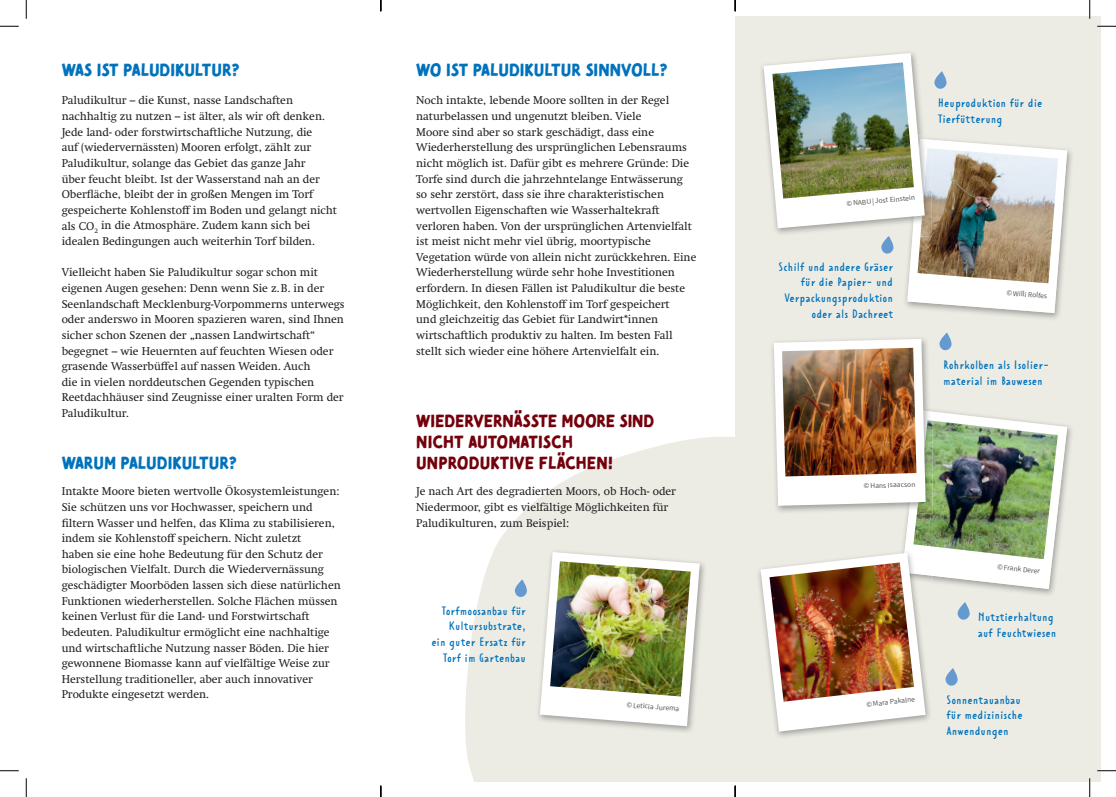
<style>
.page{position:relative;width:1116px;height:797px;background:#fff}
.page>*{position:absolute;margin:0;border:0;box-sizing:border-box;transform-origin:0 0}
.t1{font:17.5px "Tomarik Brush";color:#0072bc}
.t2{font:17.5px/21px "Tomarik Brush";color:#74000c}
.t3{font:12.5px/15.6px "Tomarik Poster";color:#0072bc}
.t4{font:11.25px/15.6px "Swift";color:#231f20}
.t5{font:7.5px "Source Sans Pro";color:#57585a}
</style>
<div class="page">
<svg style="left:465px;top:437px;width:270px;height:344px;fill:#edece4"></svg>
<div style="left:735px;top:16px;width:365px;height:765px;background:#edece4"></div>
<img style="left:981px;top:150px;width:91px;height:169px">
<img style="left:1067px;top:426px;width:5px;height:46px">
<img style="left:758px;top:571px;width:74px;height:166px">
<img style="left:535px;top:548px;width:172px;height:186px">
<svg style="left:540px;top:552px;width:159px;height:174px"></svg>
<img style="left:550px;top:561px;width:140px;height:135px">
<img style="left:763px;top:53px;width:304px;height:260px">
<svg style="left:514px;top:579px;width:14px;height:18px"></svg>
<img style="left:760px;top:332px;width:307px;height:399px">
<svg style="left:0;top:25px;width:19px;height:2px"></svg>
<svg style="left:1097px;top:25px;width:18px;height:2px"></svg>
<svg style="left:0;top:770px;width:19px;height:1px"></svg>
<svg style="left:1097px;top:770px;width:18px;height:1px"></svg>
<svg style="left:25px;top:0;width:2px;height:19px"></svg>
<svg style="left:25px;top:778px;width:2px;height:19px"></svg>
<svg style="left:1089px;top:0;width:1px;height:19px"></svg>
<svg style="left:1088px;top:778px;width:2px;height:19px"></svg>
<svg style="left:380px;top:785px;width:1px;height:12px"></svg>
<svg style="left:734px;top:0;width:2px;height:11px"></svg>
<svg style="left:734px;top:785px;width:2px;height:12px"></svg>
<h1 class="t1" style="left:62px;top:54px;width:180px">WAS IST PALUDIKULTUR?</h1>
<p class="t4" style="left:62px;top:93px;width:277px">Paludikultur – die Kunst, nasse Landschaften nachhaltig zu nutzen – ist älter, als wir oft denken.<br>Jede land- oder forstwirtschaftliche Nutzung, die<br>auf (wiedervernässten) Mooren erfolgt, zählt zur Paludikultur, solange das Gebiet das ganze Jahr<br>über feucht bleibt. Ist der Wasserstand nah an der Oberfläche, bleibt der in großen Mengen im Torf gespeicherte Kohlenstoff im Boden und gelangt nicht als CO<sub>2</sub> in die Atmosphäre. Zudem kann sich bei idealen Bedingungen auch weiterhin Torf bilden.</p>
<p class="t4" style="left:62px;top:265px;width:284px">Vielleicht haben Sie Paludikultur sogar schon mit eigenen Augen gesehen: Denn wenn Sie z. B. in der Seenlandschaft Mecklenburg-Vorpommerns unterwegs oder anderswo in Mooren spazieren waren, sind Ihnen sicher schon Szenen der „nassen Landwirtschaft“ begegnet – wie Heuernten auf feuchten Wiesen oder grasende Wasserbüffel auf nassen Weiden. Auch<br>die in vielen norddeutschen Gegenden typischen Reetdachhäuser sind Zeugnisse einer uralten Form der Paludikultur.</p>
<h1 class="t1" style="left:62px;top:447px;width:177px">WARUM PALUDIKULTUR?</h1>
<p class="t4" style="left:62px;top:483px;width:280px">Intakte Moore bieten wertvolle Ökosystemleistungen:<br>Sie schützen uns vor Hochwasser, speichern und filtern Wasser und helfen, das Klima zu stabilisieren, indem sie Kohlenstoff speichern. Nicht zuletzt<br>haben sie eine hohe Bedeutung für den Schutz der biologischen Vielfalt. Durch die Wiedervernässung geschädigter Moorböden lassen sich diese natürlichen Funktionen wiederherstellen. Solche Flächen müssen keinen Verlust für die Land- und Forstwirtschaft bedeuten. Paludikultur ermöglicht eine nachhaltige und wirtschaftliche Nutzung nasser Böden. Die hier gewonnene Biomasse kann auf vielfältige Weise zur Herstellung traditioneller, aber auch innovativer Produkte eingesetzt werden.</p>
<h1 class="t1" style="left:416px;top:54px;width:253px">WO IST PALUDIKULTUR SINNVOLL?</h1>
<p class="t4" style="left:416px;top:93px;width:282px">Noch intakte, lebende Moore sollten in der Regel naturbelassen und ungenutzt bleiben. Viele<br>Moore sind aber so stark geschädigt, dass eine Wiederherstellung des ursprünglichen Lebensraums nicht möglich ist. Dafür gibt es mehrere Gründe: Die Torfe sind durch die jahrzehntelange Entwässerung so sehr zerstört, dass sie ihre charakteristischen wertvollen Eigenschaften wie Wasserhaltekraft verloren haben. Von der ursprünglichen Artenvielfalt ist meist nicht mehr viel übrig, moortypische Vegetation würde von allein nicht zurückkehren. Eine Wiederherstellung würde sehr hohe Investitionen erfordern. In diesen Fällen ist Paludikultur die beste Möglichkeit, den Kohlenstoff im Torf gespeichert<br>und gleichzeitig das Gebiet für Landwirt*innen wirtschaftlich produktiv zu halten. Im besten Fall stellt sich wieder eine höhere Artenvielfalt ein.</p>
<h1 class="t2" style="left:416px;top:409px;width:240px">WIEDERVERNÄSSTE MOORE SIND<br>NICHT AUTOMATISCH<br>UNPRODUKTIVE FLÄCHEN!</h1>
<p class="t4" style="left:416px;top:483px;width:261px">Je nach Art des degradierten Moors, ob Hoch- oder<br>Niedermoor, gibt es vielfältige Möglichkeiten für<br>Paludikulturen, zum Beispiel:</p>
<p class="t3" style="left:431px;top:602px;width:96px;text-align:right">Torfmoosanbau für<br>Kultur substrate, ein guter Ersatz für<br>Torf im Gartenbau</p>
<p class="t5" style="left:627px;top:699px;width:54px;rotate:5deg">© Leticia Jurema</p>
<p class="t3" style="left:938px;top:95px;width:106px">Heuproduktion für die<br>Tier fütterung</p>
<p class="t5" style="left:846px;top:199px;width:70px;rotate:-5deg">© NABU | Jost Einstein</p>
<p class="t3" style="left:778px;top:258px;width:116px;text-align:right">Schilf und andere Gräser für die Papier- und<br>Verpackungsproduktion oder als Dachreet</p>
<p class="t5" style="left:1007px;top:288px;width:42px;rotate:5deg">© Willi Rolfes</p>
<p class="t3" style="left:943px;top:357px;width:108px">Rohrkolben als Isolier&shy;material im Bauwesen</p>
<p class="t5" style="left:863px;top:481px;width:53px;rotate:-2deg">© Hans Isaacson</p>
<p class="t5" style="left:866px;top:699px;width:50px;rotate:-6deg">© Mara Pakalne</p>
<p class="t5" style="left:997px;top:562px;width:44px;rotate:6deg">© Frank Derer</p>
<p class="t3" style="left:977px;top:608px;width:80px">Nutztierhaltung auf Feuchtwiesen</p>
<p class="t3" style="left:946px;top:691px;width:78px">Sonnentauanbau für medizinische<br>Anwendungen</p>
</div>
